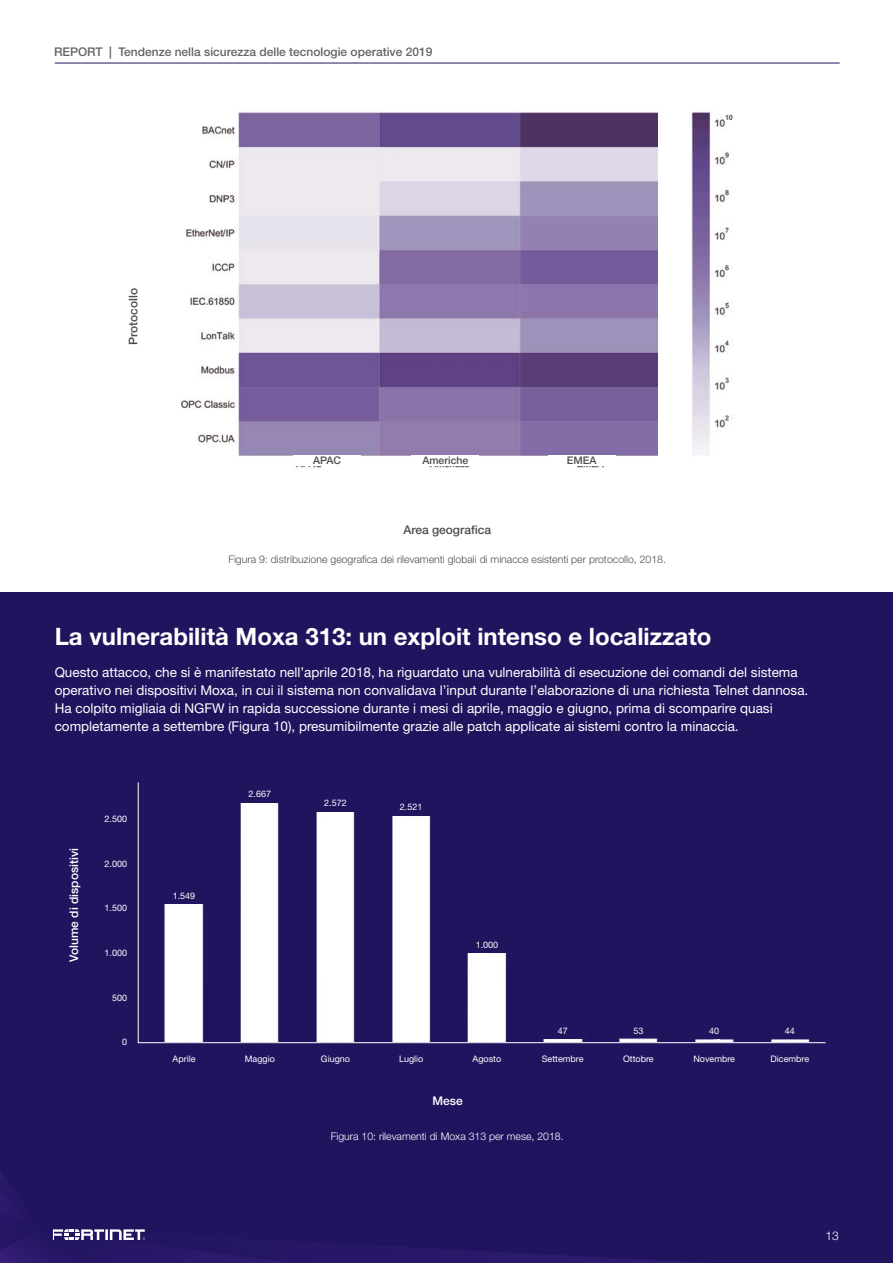
<style>
.page{position:relative;width:893px;height:1263px;background:#fff}
.page>*{position:absolute;margin:0;border:0;box-sizing:border-box;transform-origin:0 0}
.t1{font:700 24px "Helvetica Neue LT Pro";color:#fff}
.t2{font:13.5px/18px "Helvetica Neue LT Pro";color:#fff}
.t3{font:500 12px "Helvetica Neue LT Pro";color:#636466}
.t4{font:500 12px "Helvetica Neue LT Pro";color:#4d4d4f}
.t5{font:500 12px "Helvetica Neue LT Pro";color:#fff}
.t6{font:300 12px "Helvetica Neue LT Pro";color:#fff}
.t7{font:300 10.5px "Helvetica Neue LT Pro";color:#4d4d4f}
.t8{font:300 10.5px "Helvetica Neue LT Pro";color:#fff}
.t9{font:500 10.5px "Helvetica Neue LT Pro";color:#4d4d4f}
.t10{font:9px "Helvetica Neue LT Pro";color:#fff}
.s1{font-weight:700}
</style>
<div class="page">
<hr style="left:55px;top:63px;width:785px;height:1px;background:#21145f">
<div style="left:0;top:593px;width:893px;height:670px;background:#21145f"></div>
<img style="left:181px;top:112px;width:477px;height:356px">
<img style="left:691px;top:112px;width:42px;height:343px">
<svg style="left:0;top:1171px;width:697px;height:92px"></svg>
<img style="left:164px;top:803px;width:646px;height:239px">
<div style="left:387px;top:799px;width:50px;height:17px;background:#21145f"></div>
<div style="left:310px;top:795px;width:50px;height:17px;background:#21145f"></div>
<div style="left:160px;top:887px;width:51px;height:17px;background:#21145f"></div>
<div style="left:465px;top:936px;width:51px;height:17px;background:#21145f"></div>
<div style="left:538px;top:1022px;width:50px;height:17px;background:#21145f"></div>
<div style="left:612px;top:1021px;width:51px;height:17px;background:#21145f"></div>
<div style="left:689px;top:1022px;width:51px;height:17px;background:#21145f"></div>
<div style="left:761px;top:1022px;width:50px;height:17px;background:#21145f"></div>
<hr style="left:138px;top:782px;width:1px;height:261px;background:#fff">
<hr style="left:138px;top:1042px;width:687px;height:1px;background:#fff">
<div style="left:412px;top:455px;width:67px;height:11px;background:#fff"></div>
<div style="left:293px;top:455px;width:68px;height:11px;background:#fff"></div>
<div style="left:548px;top:455px;width:67px;height:11px;background:#fff"></div>
<p class="t3" style="left:54px;top:44px;width:380px">REPORT <span class="s1">|</span> Tendenze nella sicurezza delle tecnologie operative 2019</p>
<p class="t4" style="left:126px;top:345px;width:58px;rotate:-90deg">Protocollo</p>
<p class="t9" style="left:313px;top:454px;width:29px">APAC</p>
<p class="t9" style="left:422px;top:454px;width:47px">Americhe</p>
<p class="t9" style="left:567px;top:454px;width:31px">EMEA</p>
<p class="t4" style="left:403px;top:522px;width:89px">Area geografica</p>
<p class="t7" style="left:228px;top:553px;width:439px">Figura 9: distribuzione geografica dei rilevamenti globali di minacce esistenti per protocollo, 2018.</p>
<h1 class="t1" style="left:55px;top:622px;width:658px">La vulnerabilità Moxa 313: un exploit intenso e localizzato</h1>
<p class="t2" style="left:55px;top:663px;width:753px">Questo attacco, che si è manifestato nell’aprile 2018, ha riguardato una vulnerabilità di esecuzione dei comandi del sistema operativo nei dispositivi Moxa, in cui il sistema non convalidava l’input durante l’elaborazione di una richiesta Telnet dannosa.<br>Ha colpito migliaia di NGFW in rapida successione durante i mesi di aprile, maggio e giugno, prima di scomparire quasi completamente a settembre (Figura 10), presumibilmente grazie alle patch applicate ai sistemi contro la minaccia.</p>
<p class="t5" style="left:67px;top:961px;width:115px;rotate:-90deg">Volume di dispositivi</p>
<p class="t10" style="left:105px;top:813px;width:24px">2.500</p>
<p class="t10" style="left:105px;top:858px;width:24px">2.000</p>
<p class="t10" style="left:105px;top:902px;width:24px">1.500</p>
<p class="t10" style="left:105px;top:947px;width:24px">1.000</p>
<p class="t10" style="left:112px;top:992px;width:17px">500</p>
<p class="t10" style="left:122px;top:1036px;width:7px">0</p>
<p class="t10" style="left:173px;top:890px;width:24px">1.549</p>
<p class="t10" style="left:173px;top:1053px;width:24px">Aprile</p>
<p class="t10" style="left:248px;top:788px;width:24px">2.667</p>
<p class="t10" style="left:324px;top:797px;width:24px">2.572</p>
<p class="t10" style="left:400px;top:801px;width:24px">2.521</p>
<p class="t10" style="left:245px;top:1053px;width:32px">Maggio</p>
<p class="t10" style="left:321px;top:1053px;width:31px">Giugno</p>
<p class="t10" style="left:476px;top:939px;width:24px">1.000</p>
<p class="t10" style="left:399px;top:1053px;width:26px">Luglio</p>
<p class="t10" style="left:473px;top:1053px;width:30px">Agosto</p>
<p class="t5" style="left:432px;top:1093px;width:32px">Mese</p>
<p class="t10" style="left:558px;top:1025px;width:12px">47</p>
<p class="t10" style="left:542px;top:1053px;width:43px">Settembre</p>
<p class="t8" style="left:331px;top:1130px;width:234px">Figura 10: rilevamenti di Moxa 313 per mese, 2018.</p>
<p class="t10" style="left:633px;top:1025px;width:12px">53</p>
<p class="t10" style="left:623px;top:1053px;width:32px">Ottobre</p>
<p class="t10" style="left:709px;top:1025px;width:12px">40</p>
<p class="t10" style="left:693px;top:1053px;width:43px">Novembre</p>
<p class="t10" style="left:785px;top:1025px;width:12px">44</p>
<p class="t10" style="left:771px;top:1053px;width:40px">Dicembre</p>
<p class="t6" style="left:826px;top:1229px;width:15px">13</p>
</div>
